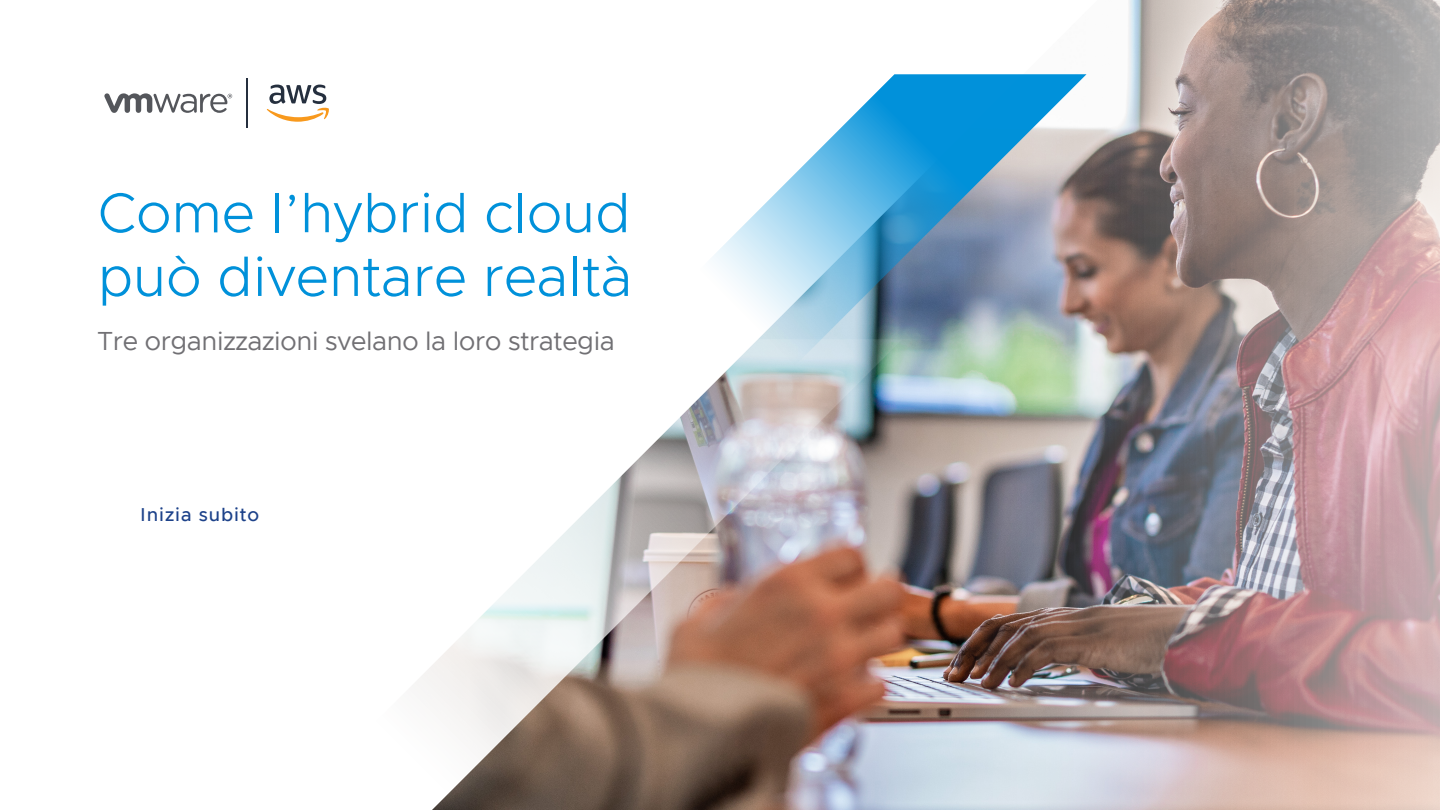
<style>
.page{position:relative;width:1440px;height:810px;background:#fff}
.page>*{position:absolute;margin:0;border:0;box-sizing:border-box;transform-origin:0 0}
.t1{font:300 56.25px/63.8px "Metropolis";color:#0091da}
.t2{font:26.25px "Metropolis";letter-spacing:-.01em;color:#717074}
.t3{font:500 18.75px "Metropolis";letter-spacing:.05em;color:#1d428a}
</style>
<div class="page">
<img style="left:1120px;top:0;width:320px;height:810px">
<img style="left:232px;top:78px;width:888px;height:732px">
<img style="left:232px;top:339px;width:754px;height:471px">
<img style="left:499px;top:74px;width:588px;height:395px">
<hr style="left:247px;top:78px;width:1px;height:50px;background:#252f3e">
<svg style="left:266px;top:85px;width:63px;height:37px"></svg>
<svg style="left:104px;top:93px;width:128px;height:20px"></svg>
<h1 class="t1" style="left:98px;top:181px;width:536px">Come l’hybrid cloud può diventare realtà</h1>
<p class="t2" style="left:98px;top:325px;width:519px">Tre organizzazioni svelano la loro strategia</p>
<p class="t3" style="left:140px;top:502px;width:121px">Inizia subito</p>
</div>
